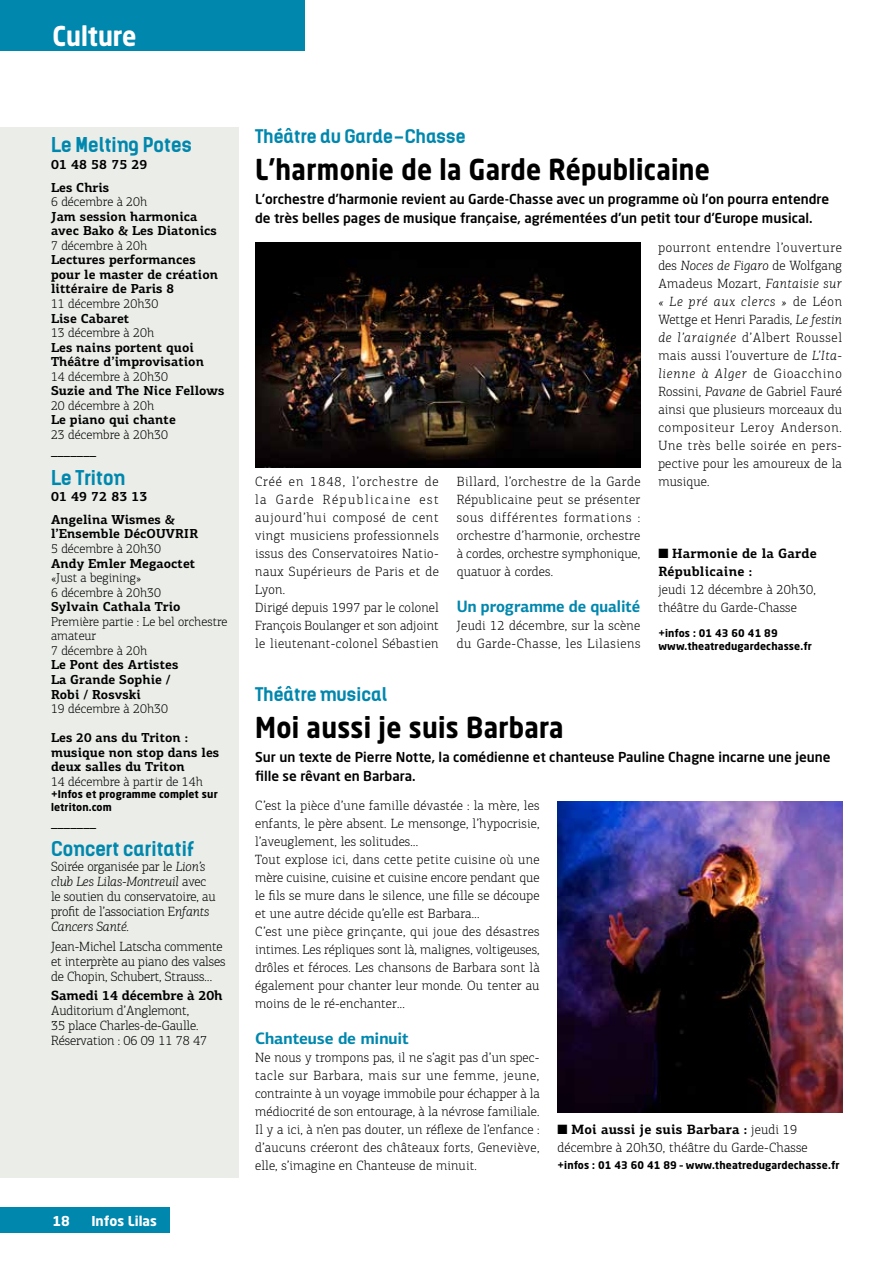
<style>
.page{position:relative;width:893px;height:1263px;background:#fff}
.page>*{position:absolute;margin:0;border:0;box-sizing:border-box;transform-origin:0 0}
.t1{font:700 28.5px "Neo Sans Std";letter-spacing:.015em;color:#000;scale:.9 1}
.t2{font:700 27px "Neo Sans Std";color:#fff;scale:.9 1}
.t3{font:700 19.5px "Kelson";letter-spacing:.01em;color:#0087ae}
.t4{font:700 18px "Kelson";letter-spacing:.01em;color:#0087ae}
.t5{font:700 16.5px "PF Centro Sans Pro";letter-spacing:-.005em;color:#0087ae;scale:.94 1}
.t6{font:700 16.5px "PF Centro Sans Pro";letter-spacing:-.005em;color:#0087ae}
.t7{font:300 13.5px/18px "PF Centro Slab Pro";letter-spacing:.015em;color:#000}
.t8{font:300 13.5px/15px "PF Centro Slab Pro";letter-spacing:-.005em;color:#000}
.t9{font:500 13.5px/19.5px "Neo Sans Std";color:#000}
.t10{font:700 13.5px/18px "PF Centro Slab Pro";letter-spacing:.01em;color:#000}
.t11{font:300 13.5px/18px "PF Centro Slab Pro";letter-spacing:.045em;color:#000}
.t12{font:700 13.5px "PF Centro Slab Pro";letter-spacing:.01em;color:#000;scale:.95 1}
.t13{font:700 13.5px "Neo Sans Std";color:#fff}
.t14{font:700 13.05px/14.5px "PF Centro Slab Pro";letter-spacing:.005em;color:#000}
.t15{font:300 13.05px/14.5px "PF Centro Slab Pro";letter-spacing:.005em;color:#000}
.t16{font:700 10.5px/12.6px "Neo Sans Std";letter-spacing:.015em;color:#000}
.s1{font-style:italic}
.s2{font-weight:700}
</style>
<div class="page">
<div style="left:0;top:0;width:305px;height:51px;background:#0087ae"></div>
<div style="left:0;top:1208px;width:170px;height:25px;background:#0087ae"></div>
<div style="left:0;top:128px;width:239px;height:1050px;background:#eaede8"></div>
<img style="left:255px;top:242px;width:385px;height:226px">
<img style="left:558px;top:801px;width:285px;height:311px">
<h2 class="t2" style="left:53px;top:18px;width:95px">Culture</h2>
<h3 class="t3" style="left:51px;top:131px;width:142px">Le Melting Potes</h3>
<p class="t10" style="left:51px;top:155px;width:98px">01 48 58 75 29</p>
<p class="t14" style="left:51px;top:180px;width:60px">Les Chris</p>
<p class="t15" style="left:51px;top:194px;width:98px">6 décembre à 20h</p>
<p class="t14" style="left:51px;top:209px;width:167px">Jam session harmonica avec Bako &amp; Les Diatonics</p>
<p class="t15" style="left:51px;top:238px;width:98px">7 décembre à 20h</p>
<p class="t14" style="left:51px;top:252px;width:168px">Lectures performances pour le master de création littéraire de Paris 8</p>
<p class="t15" style="left:51px;top:296px;width:109px">11 décembre 20h30</p>
<p class="t14" style="left:51px;top:311px;width:80px">Lise Cabaret</p>
<p class="t15" style="left:51px;top:325px;width:105px">13 décembre à 20h</p>
<p class="t14" style="left:51px;top:340px;width:154px">Les nains portent quoi<br>Théâtre d’improvisation</p>
<p class="t15" style="left:51px;top:369px;width:118px">14 décembre à 20h30</p>
<p class="t14" style="left:51px;top:383px;width:175px">Suzie and The Nice Fellows</p>
<p class="t15" style="left:51px;top:398px;width:105px">20 décembre à 20h</p>
<p class="t14" style="left:51px;top:412px;width:126px">Le piano qui chante</p>
<p class="t15" style="left:51px;top:427px;width:118px">23 décembre à 20h30</p>
<p class="t12" style="left:51px;top:442px;width:49px">_______</p>
<h3 class="t3" style="left:51px;top:464px;width:76px">Le Triton</h3>
<p class="t10" style="left:51px;top:487px;width:98px">01 49 72 83 13</p>
<p class="t14" style="left:51px;top:512px;width:149px">Angelina Wismes &amp; l’Ensemble DécOUVRIR</p>
<p class="t15" style="left:51px;top:541px;width:112px">5 décembre à 20h30</p>
<p class="t14" style="left:51px;top:556px;width:146px">Andy Emler Megaoctet</p>
<p class="t15" style="left:51px;top:570px;width:112px">«Just a begining»<br>6 décembre à 20h30</p>
<p class="t14" style="left:51px;top:599px;width:131px">Sylvain Cathala Trio</p>
<p class="t15" style="left:51px;top:614px;width:178px">Première partie : Le bel orchestre amateur<br>7 décembre à 20h</p>
<p class="t14" style="left:51px;top:657px;width:129px">Le Pont des Artistes<br>La Grande Sophie /<br>Robi / Rosvski</p>
<p class="t15" style="left:51px;top:701px;width:118px">19 décembre à 20h30</p>
<p class="t14" style="left:51px;top:730px;width:170px">Les 20 ans du Triton : musique non stop dans les deux salles du Triton</p>
<p class="t15" style="left:51px;top:774px;width:153px">14 décembre à partir de 14h</p>
<p class="t16" style="left:51px;top:788px;width:168px">+Infos et programme complet sur letriton.com</p>
<p class="t12" style="left:51px;top:813px;width:49px">_______</p>
<h3 class="t3" style="left:51px;top:835px;width:145px">Concert caritatif</h3>
<p class="t8" style="left:51px;top:859px;width:166px">Soirée organisée par le <span class="s1">Lion’s club Les Lilas-Montreuil</span> avec le soutien du conservatoire, au profit de l’association E<span class="s1">nfants<br>Cancers Santé.</span></p>
<p class="t8" style="left:51px;top:938px;width:176px">Jean-Michel Latscha commente et interprète au piano des valses de Chopin, Schubert, Strauss…</p>
<p class="t10" style="left:51px;top:986px;width:173px">Samedi 14 décembre à 20h</p>
<p class="t8" style="left:51px;top:1003px;width:158px">Auditorium d’Anglemont,<br>35 place Charles-de-Gaulle.<br>Réservation : 06 09 11 78 47</p>
<p class="t13" style="left:53px;top:1212px;width:19px">18</p>
<p class="t13" style="left:91px;top:1212px;width:67px">Infos Lilas</p>
<h3 class="t4" style="left:255px;top:123px;width:212px">Théâtre du Garde-Chasse</h3>
<h1 class="t1" style="left:255px;top:151px;width:507px">L’harmonie de la Garde Républicaine</h1>
<p class="t9" style="left:255px;top:188px;width:576px">L’orchestre d’harmonie revient au Garde-Chasse avec un programme où l’on pourra entendre de très belles pages de musique française, agrémentées d’un petit tour d’Europe musical.</p>
<p class="t7" style="left:255px;top:473px;width:185px">Créé en 1848, l’orchestre de la Garde Républicaine est aujourd’hui composé de cent vingt musiciens professionnels issus des Conservatoires Natio&shy;naux Supérieurs de Paris et de<br>Lyon.<br>Dirigé depuis 1997 par le colonel<br>François Boulanger et son adjoint le lieutenant-colonel Sébastien</p>
<p class="t7" style="left:457px;top:472px;width:185px;text-align:justify">Billard, l’orchestre de la Garde Républicaine peut se présenter sous différentes formations : orchestre d’harmonie, orchestre à cordes, orchestre symphonique, quatuor à cordes.</p>
<p class="t5" style="left:457px;top:596px;width:197px">Un programme de qualité</p>
<p class="t11" style="left:457px;top:617px;width:185px">Jeudi 12 décembre, sur la scène du Garde-Chasse, les Lilasiens</p>
<p class="t7" style="left:658px;top:239px;width:185px;text-align:justify">pourront entendre l’ouverture des <span class="s1">Noces de Figaro</span> de Wolfgang Amadeus Mozart, <span class="s1">Fantaisie sur « Le pré aux clercs »</span> de Léon Wettge et Henri Paradis, <span class="s1">Le festin de l’araignée</span> d’Albert Roussel mais aussi l’ouverture de <span class="s1">L’Ita&shy;lienne à Alger</span> de Gioacchino Rossini, <span class="s1">Pavane</span> de Gabriel Fauré ainsi que plusieurs morceaux du compositeur Leroy Anderson.<br>Une très belle soirée en pers&shy;pective pour les amoureux de la musique.</p>
<p class="t10" style="left:658px;top:544px;width:160px">■ Harmonie de la Garde<br>Républicaine :</p>
<p class="t7" style="left:658px;top:581px;width:159px">jeudi 12 décembre à 20h30, théâtre du Garde-Chasse</p>
<p class="t16" style="left:658px;top:627px;width:155px">+infos : 01 43 60 41 89 www.theatredugardechasse.fr</p>
<h3 class="t4" style="left:255px;top:681px;width:134px">Théâtre musical</h3>
<h1 class="t1" style="left:255px;top:709px;width:344px">Moi aussi je suis Barbara</h1>
<p class="t9" style="left:255px;top:747px;width:577px">Sur un texte de Pierre Notte, la comédienne et chanteuse Pauline Chagne incarne une jeune fille se rêvant en Barbara.</p>
<p class="t7" style="left:255px;top:797px;width:286px">C’est la pièce d’une famille dévastée : la mère, les enfants, le père absent. Le mensonge, l’hypocrisie, l’aveuglement, les solitudes…<br>Tout explose ici, dans cette petite cuisine où une mère cuisine, cuisine et cuisine encore pendant que le fils se mure dans le silence, une fille se découpe et une autre décide qu’elle est Barbara…<br>C’est une pièce grinçante, qui joue des désastres intimes. Les répliques sont là, malignes, voltigeuses, drôles et féroces. Les chansons de Barbara sont là également pour chanter leur monde. Ou tenter au moins de le ré-enchanter…</p>
<p class="t6" style="left:255px;top:1028px;width:155px">Chanteuse de minuit</p>
<p class="t7" style="left:255px;top:1049px;width:286px;text-align:justify">Ne nous y trompons pas, il ne s’agit pas d’un spec&shy;tacle sur Barbara, mais sur une femme, jeune, contrainte à un voyage immobile pour échapper à la médiocrité de son entourage, à la névrose familiale.<br>Il y a ici, à n’en pas douter, un réflexe de l’enfance : d’aucuns créeront des châteaux forts, Geneviève, elle, s’imagine en Chanteuse de minuit.</p>
<p class="t7" style="left:558px;top:1120px;width:252px">■ <span class="s2">Moi aussi je suis Barbara :</span> jeudi 19 décembre à 20h30, théâtre du Garde-Chasse</p>
<p class="t16" style="left:558px;top:1158px;width:284px">+infos : 01 43 60 41 89 – www.theatredugardechasse.fr</p>
</div>
